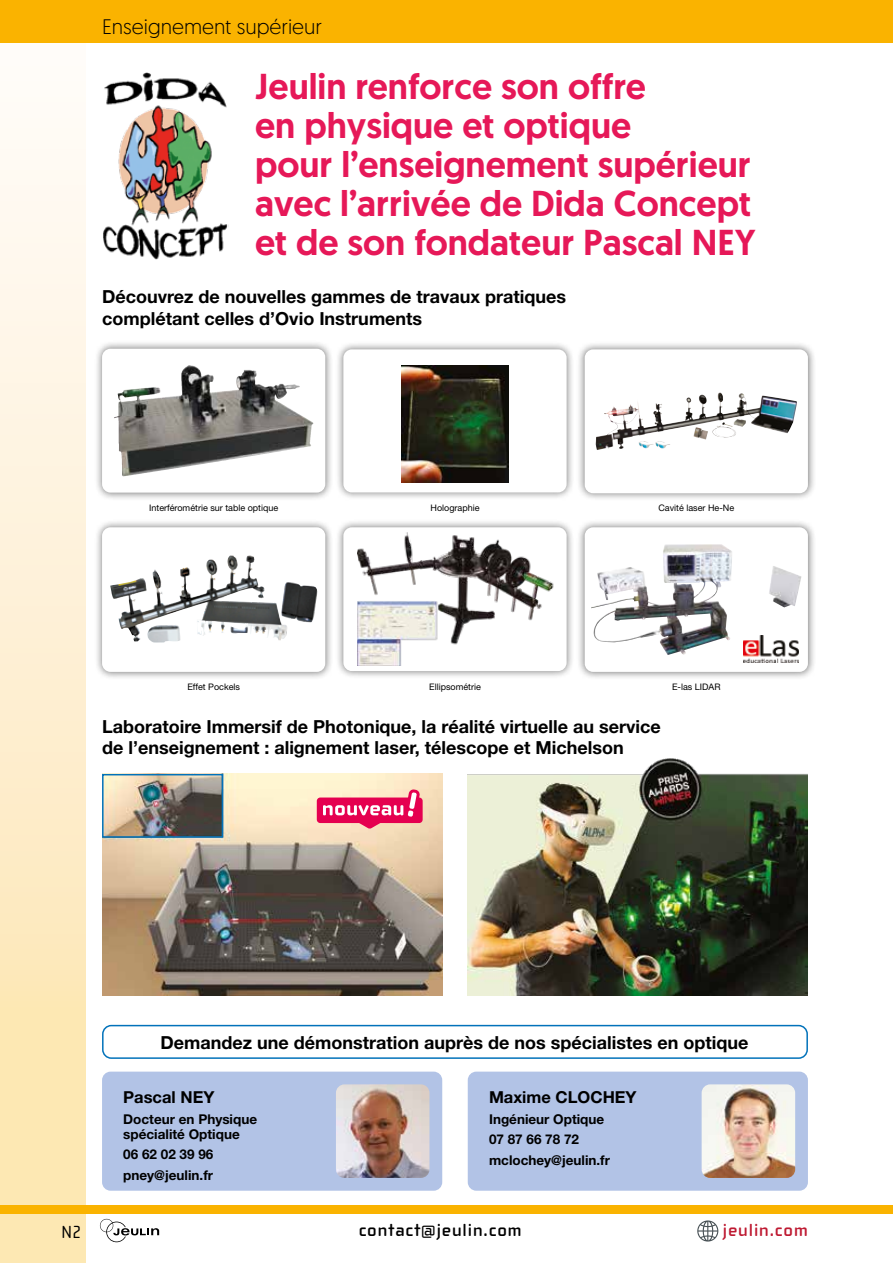
<style>
.page{position:relative;width:893px;height:1263px;background:#fff}
.page>*{position:absolute;margin:0;border:0;box-sizing:border-box;transform-origin:0 0}
.t1{font:500 36px/39px "Geomanist";color:#e61858}
.t2{font:300 21px "Geomanist";color:#000}
.t3{font:700 18px/21.6px "Helvetica Neue";color:#000}
.t4{font:700 18px "Cholla Wide OT";letter-spacing:.05em;color:#000}
.t5{font:700 18px "Cholla Wide OT";letter-spacing:.05em;color:#be1a32}
.t6{font:18px "Cholla Wide OT";color:#000}
.t7{font:700 16.5px "Helvetica Neue";color:#000}
.t8{font:700 13.5px/20.7px "Helvetica Neue";color:#000}
.t9{font:9px "Helvetica Neue";color:#000}
</style>
<div class="page">
<div style="left:0;top:0;width:85px;height:1263px;background:linear-gradient(to bottom,#fffdfe,#fde4aa)"></div>
<div style="left:0;top:0;width:893px;height:43px;background:#fab300"></div>
<svg style="left:100px;top:1219px;width:59px;height:23px"></svg>
<svg style="left:697px;top:1220px;width:21px;height:21px"></svg>
<div style="left:0;top:1205px;width:893px;height:8px;background:#fab300"></div>
<div style="left:94px;top:340px;width:240px;height:161px;background:#000;opacity:.55"></div>
<svg style="left:102px;top:349px;width:223px;height:144px"></svg>
<img style="left:118px;top:365px;width:70px;height:35px">
<div style="left:94px;top:519px;width:240px;height:161px;background:#000;opacity:.55"></div>
<div style="left:102px;top:527px;width:223px;height:145px;background:#fff;border-radius:9px"></div>
<img style="left:110px;top:555px;width:151px;height:86px">
<div style="left:576px;top:341px;width:240px;height:160px;background:#000;opacity:.55"></div>
<div style="left:585px;top:349px;width:223px;height:144px;background:#fff;border-radius:9px"></div>
<img style="left:629px;top:393px;width:91px;height:35px">
<div style="left:576px;top:519px;width:240px;height:161px;background:#000;opacity:.55"></div>
<div style="left:585px;top:527px;width:223px;height:145px;background:#fff;border-radius:9px"></div>
<img style="left:591px;top:544px;width:210px;height:111px">
<div style="left:335px;top:341px;width:240px;height:159px;background:#000;opacity:.55"></div>
<div style="left:343px;top:349px;width:224px;height:143px;background:#fff;border-radius:9px"></div>
<img style="left:401px;top:365px;width:108px;height:118px">
<div style="left:335px;top:519px;width:240px;height:160px;background:#000;opacity:.55"></div>
<div style="left:343px;top:527px;width:224px;height:144px;background:#fff;border-radius:9px"></div>
<img style="left:358px;top:532px;width:196px;height:134px">
<img style="left:103px;top:72px;width:126px;height:188px">
<img style="left:468px;top:758px;width:340px;height:237px">
<img style="left:102px;top:774px;width:340px;height:221px">
<div style="left:102px;top:774px;width:121px;height:64px;border:2px solid #0272ba"></div>
<div style="left:102px;top:1025px;width:706px;height:34px;border:2px solid #0272ba;border-radius:9px"></div>
<div style="left:317px;top:797px;width:106px;height:26px;background:#e50050;border-radius:3px"></div>
<svg style="left:323px;top:789px;width:97px;height:40px"></svg>
<div style="left:102px;top:1071px;width:340px;height:120px;background:#b2c3e6;border-radius:9px"></div>
<div style="left:468px;top:1071px;width:340px;height:120px;background:#b2c3e6;border-radius:9px"></div>
<img style="left:336px;top:1084px;width:93px;height:94px">
<img style="left:702px;top:1084px;width:93px;height:94px">
<img style="left:744px;top:635px;width:54px;height:28px">
<p class="t2" style="left:102px;top:13px;width:221px">Enseignement supérieur</p>
<h1 class="t1" style="left:255px;top:67px;width:502px">Jeulin renforce son offre<br>en physique et optique<br>pour l’enseignement supérieur avec l’arrivée de Dida Concept et de son fondateur Pascal NEY</h1>
<p class="t3" style="left:102px;top:286px;width:466px">Découvrez de nouvelles gammes de travaux pratiques complétant celles d’Ovio Instruments</p>
<p class="t9" style="left:149px;top:502px;width:131px">Interférométrie sur table optique</p>
<p class="t9" style="left:430px;top:502px;width:50px">Holographie</p>
<p class="t9" style="left:658px;top:502px;width:77px">Cavité laser He-Ne</p>
<p class="t9" style="left:187px;top:681px;width:54px">Effet Pockels</p>
<p class="t9" style="left:429px;top:681px;width:53px">Ellipsométrie</p>
<p class="t9" style="left:672px;top:681px;width:50px">E-las LIDAR</p>
<p class="t3" style="left:102px;top:715px;width:560px">Laboratoire Immersif de Photonique, la réalité virtuelle au service de l’enseignement : alignement laser, télescope et Michelson</p>
<p class="t3" style="left:161px;top:1031px;width:589px">Demandez une démonstration auprès de nos spécialistes en optique</p>
<p class="t7" style="left:123px;top:1087px;width:93px">Pascal NEY</p>
<p class="t8" style="left:123px;top:1111px;width:135px;line-height:15px">Docteur en Physique spécialité Optique</p>
<p class="t8" style="left:123px;top:1144px;width:92px">06 62 02 39 96 pney@jeulin.fr</p>
<p class="t7" style="left:489px;top:1087px;width:149px">Maxime CLOCHEY</p>
<p class="t8" style="left:489px;top:1108px;width:123px">Ingénieur Optique<br>07 87 66 78 72 mclochey@jeulin.fr</p>
<p class="t6" style="left:62px;top:1222px;width:21px">N2</p>
<p class="t4" style="left:359px;top:1220px;width:164px">contact@jeulin.com</p>
<p class="t5" style="left:723px;top:1220px;width:86px">jeulin.com</p>
</div>
